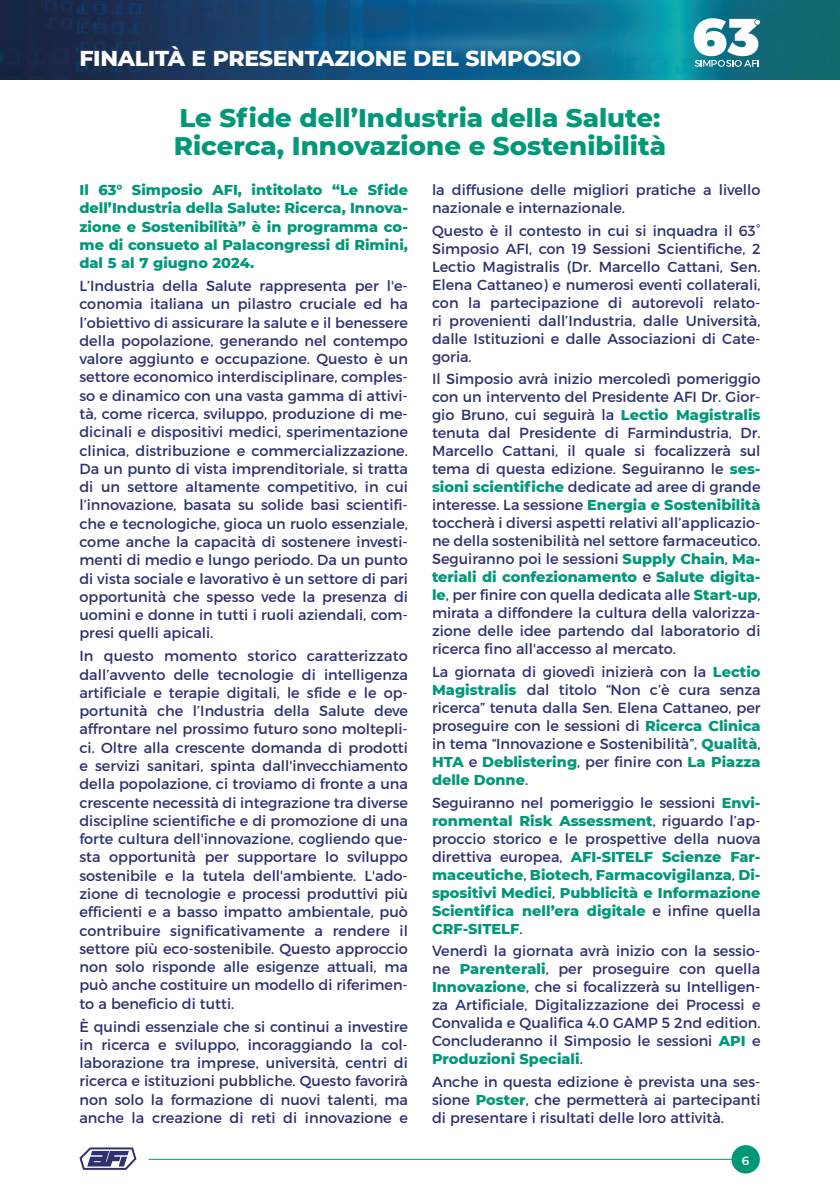
<style>
.page{position:relative;width:840px;height:1191px;background:#fff}
.page>*{position:absolute;margin:0;border:0;box-sizing:border-box;transform-origin:0 0}
.t1{font:800 26px/28px "Montserrat";color:#009877}
.t2{font:800 22px "Montserrat";letter-spacing:-.015em;color:#fff}
.t3{font:14.6px/18.2px "Montserrat";color:#2e306f;text-align:justify}
.t4{font:800 14.6px/18px "Montserrat";color:#009877;text-align:justify}
.t5{font:600 12px "Montserrat";color:#fff}
.s1{font-weight:800;color:#009877}
.s2{font-weight:400;color:#2e306f}
</style>
<div class="page">
<img style="left:0;top:0;width:107px;height:79px">
<svg style="left:107px;top:0;width:732px;height:79px;background:#115d80"></svg>
<svg style="left:693px;top:18px;width:66px;height:49px"></svg>
<div style="left:731px;top:1145px;width:28px;height:28px;background:#009877;border-radius:50%"></div>
<hr style="left:149px;top:1158px;width:585px;height:1px;background:#009877">
<svg style="left:79px;top:1147px;width:57px;height:22px"></svg>
<h2 class="t2" style="left:79px;top:42px;width:503px">FINALITÀ E PRESENTAZIONE DEL SIMPOSIO</h2>
<h1 class="t1" style="left:174px;top:103px;width:493px">Le Sfide dell’Industria della Salute:<br>Ricerca, Innovazione e Sostenibilità</h1>
<p class="t4" style="left:79px;top:180px;width:330px">Il 63° Simposio AFI, intitolato “Le Sfide dell’Industria della Salute: Ricerca, Innova&shy;zione e Sostenibilità” è in programma co&shy;me di consueto al Palacongressi di Rimini, dal 5 al 7 giugno 2024.</p>
<p class="t3" style="left:79px;top:277px;width:330px">L’Industria della Salute rappresenta per l'e&shy;conomia italiana un pilastro cruciale ed ha l’obiettivo di assicurare la salute e il benessere della popolazione, generando nel contempo valore aggiunto e occupazione. Questo è un settore economico interdisciplinare, comples&shy;so e dinamico con una vasta gamma di attivi&shy;tà, come ricerca, sviluppo, produzione di me&shy;dicinali e dispositivi medici, sperimentazione clinica, distribuzione e commercializzazione.<br>Da un punto di vista imprenditoriale, si tratta di un settore altamente competitivo, in cui l’innovazione, basata su solide basi scientifi&shy;che e tecnologiche, gioca un ruolo essenziale, come anche la capacità di sostenere investi&shy;menti di medio e lungo periodo. Da un punto di vista sociale e lavorativo è un settore di pari opportunità che spesso vede la presenza di uomini e donne in tutti i ruoli aziendali, com&shy;presi quelli apicali.</p>
<p class="t3" style="left:79px;top:647px;width:330px">In questo momento storico caratterizzato dall’avvento delle tecnologie di intelligenza artificiale e terapie digitali, le sfide e le op&shy;portunità che l’Industria della Salute deve affrontare nel prossimo futuro sono moltepli&shy;ci. Oltre alla crescente domanda di prodotti e servizi sanitari, spinta dall'invecchiamento della popolazione, ci troviamo di fronte a una crescente necessità di integrazione tra diverse discipline scientifiche e di promozione di una forte cultura dell'innovazione, cogliendo que&shy;sta opportunità per supportare lo sviluppo sostenibile e la tutela dell'ambiente. L'ado&shy;zione di tecnologie e processi produttivi più efficienti e a basso impatto ambientale, può contribuire significativamente a rendere il settore più eco-sostenibile. Questo approccio non solo risponde alle esigenze attuali, ma può anche costituire un modello di riferimen&shy;to a beneficio di tutti.</p>
<p class="t3" style="left:79px;top:1017px;width:330px">È quindi essenziale che si continui a investire in ricerca e sviluppo, incoraggiando la col&shy;laborazione tra imprese, università, centri di ricerca e istituzioni pubbliche. Questo favorirà non solo la formazione di nuovi talenti, ma anche la creazione di reti di innovazione e</p>
<p class="t3" style="left:432px;top:181px;width:330px">la diffusione delle migliori pratiche a livello nazionale e internazionale.</p>
<p class="t3" style="left:432px;top:221px;width:330px">Questo è il contesto in cui si inquadra il 63° Simposio AFI, con 19 Sessioni Scientifiche, 2<br>Lectio Magistralis (Dr. Marcello Cattani, Sen.<br>Elena Cattaneo) e numerosi eventi collaterali, con la partecipazione di autorevoli relato&shy;ri provenienti dall’Industria, dalle Università, dalle Istituzioni e dalle Associazioni di Cate&shy;goria.</p>
<p class="t3" style="left:432px;top:370px;width:330px">Il Simposio avrà inizio mercoledì pomeriggio con un intervento del Presidente AFI Dr. Gior&shy;gio Bruno, cui seguirà la <span class="s1">Lectio Magistralis </span>tenuta dal Presidente di Farmindustria, Dr.<br>Marcello Cattani, il quale si focalizzerà sul tema di questa edizione. Seguiranno le <span class="s1">ses&shy;sioni scientifiche</span> dedicate ad aree di grande interesse. La sessione <span class="s1">Energia e Sostenibilità </span>toccherà i diversi aspetti relativi all’applicazio&shy;ne della sostenibilità nel settore farmaceutico.<br>Seguiranno poi le sessioni <span class="s1">Supply Chain</span>, <span class="s1">Ma&shy;teriali di confezionamento</span> e <span class="s1">Salute digita&shy;le</span>, per finire con quella dedicata alle <span class="s1">Start-up</span>, mirata a diffondere la cultura della valorizza&shy;zione delle idee partendo dal laboratorio di ricerca fino all'accesso al mercato.</p>
<p class="t3" style="left:432px;top:663px;width:330px">La giornata di giovedì inizierà con la <span class="s1">Lectio Magistralis</span> dal titolo “Non c’è cura senza ricerca” tenuta dalla Sen. Elena Cattaneo, per proseguire con le sessioni di <span class="s1">Ricerca Clinica </span>in tema “Innovazione e Sostenibilità”, <span class="s1">Qualità</span>, <span class="s1">HTA</span> e <span class="s1">Deblistering</span>, per finire con <span class="s1">La Piazza delle Donne</span>.</p>
<p class="t4" style="left:432px;top:792px;width:330px"><span class="s2">Seguiranno nel pomeriggio le sessioni</span> Envi&shy;ronmental Risk Assessment<span class="s2">, riguardo l’ap&shy;proccio storico e le prospettive della nuova direttiva europea,</span> AFI-SITELF Scienze Far&shy;maceutiche<span class="s2">,</span> Biotech<span class="s2">,</span> Farmacovigilanza<span class="s2">,</span> Di&shy;spositivi Medici<span class="s2">,</span> Pubblicità e Informazione Scientifica nell’era digitale <span class="s2">e infine quella </span>CRF-SITELF<span class="s2">.</span></p>
<p class="t3" style="left:432px;top:942px;width:330px">Venerdì la giornata avrà inizio con la sessio&shy;ne <span class="s1">Parenterali</span>, per proseguire con quella <span class="s1">Innovazione</span>, che si focalizzerà su Intelligen&shy;za Artificiale, Digitalizzazione dei Processi e Convalida e Qualifica 4.0 GAMP 5 2nd edition.<br>Concluderanno il Simposio le sessioni <span class="s1">API</span> e <span class="s1">Produzioni Speciali</span>.</p>
<p class="t3" style="left:432px;top:1072px;width:330px">Anche in questa edizione è prevista una ses&shy;sione <span class="s1">Poster</span>, che permetterà ai partecipanti di presentare i risultati delle loro attività.</p>
<p class="t5" style="left:741px;top:1151px;width:9px">6</p>
</div>
